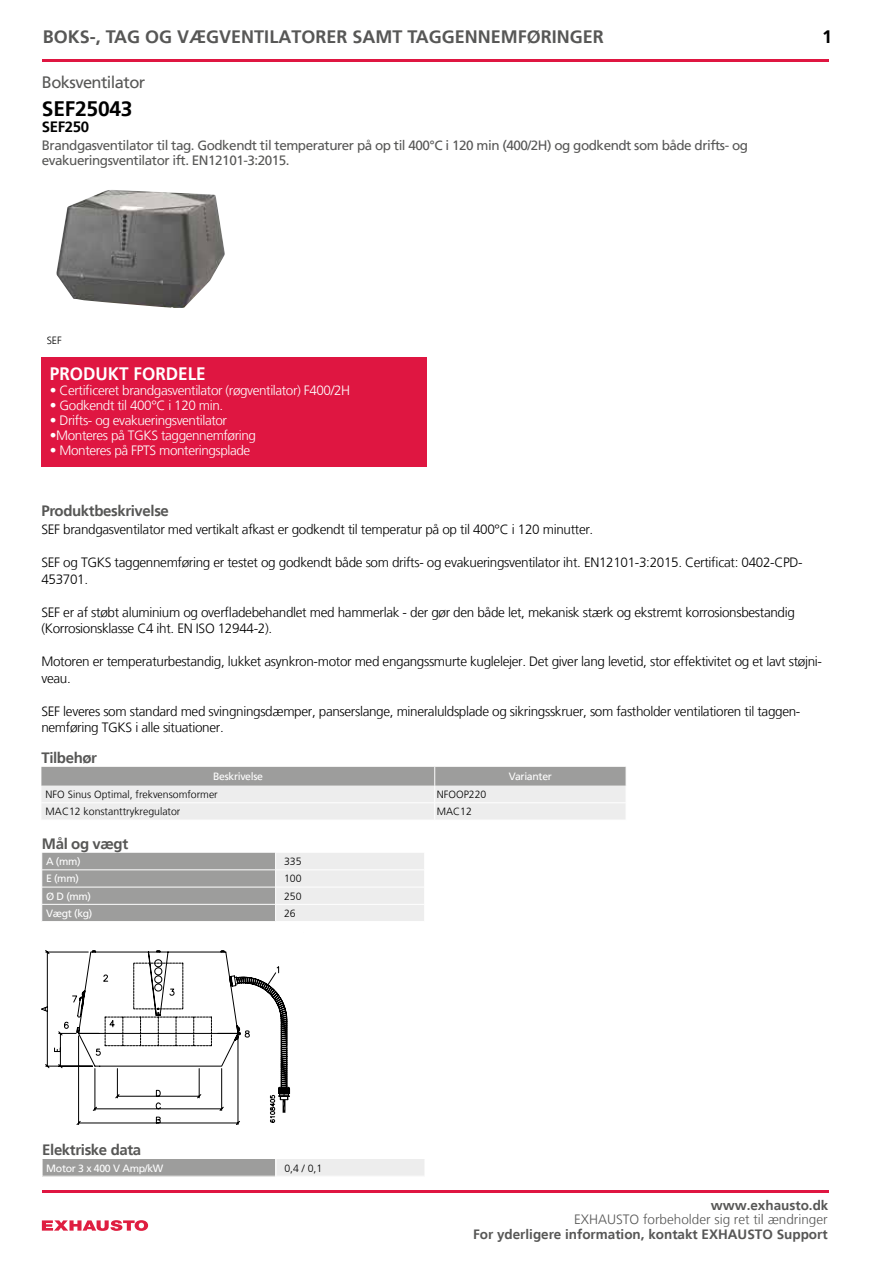
<style>
.page{position:relative;width:893px;height:1263px;background:#fff}
.page>*{position:absolute;margin:0;border:0;box-sizing:border-box;transform-origin:0 0}
.t1{font:700 21px "Frutiger LT";letter-spacing:-.01em;color:#000}
.t2{font:700 18px "Frutiger LT";color:#575756}
.t3{font:700 18px "Frutiger LT";color:#fff;scale:.95 1}
.t4{font:700 18px "Frutiger LT";color:#000}
.t5{font:16.5px "Frutiger LT";letter-spacing:-.035em;color:#575756}
.t6{font:700 15px "Frutiger LT";letter-spacing:-.025em;color:#575756}
.t7{font:700 15px "Frutiger LT";letter-spacing:-.025em;color:#000}
.t8{font:300 13.5px/16.5px "Frutiger LT";letter-spacing:-.025em;color:#000}
.t9{font:300 13.5px "Frutiger LT";letter-spacing:-.03em;color:#fff}
.t10{font:13.5px/15px "Frutiger LT";letter-spacing:-.035em;color:#575756}
.t11{font:700 13.5px "Frutiger LT";color:#575756}
.t12{font:300 13.5px "Frutiger LT";color:#575756}
.t13{font:300 10.5px "Frutiger LT";color:#000}
.t14{font:10.5px "Frutiger LT";letter-spacing:-.03em;color:#fff}
</style>
<div class="page">
<svg style="left:41px;top:950px;width:249px;height:175px"></svg>
<svg style="left:41px;top:767px;width:585px;height:53px;background:#d1d1d1"></svg>
<div style="left:41px;top:358px;width:386px;height:109px;background:#df1641"></div>
<svg style="left:42px;top:1220px;width:106px;height:11px"></svg>
<hr style="left:42px;top:60px;width:786px;height:2px;background:#df1641">
<img style="left:56px;top:190px;width:169px;height:118px">
<svg style="left:42px;top:852px;width:382px;height:69px;background:#bfbfbf"></svg>
<hr style="left:42px;top:1190px;width:786px;height:2px;background:#df1641">
<div style="left:42px;top:1159px;width:234px;height:17px;background:#9d9d9c"></div>
<div style="left:276px;top:1159px;width:149px;height:17px;background:#ededed"></div>
<svg style="left:42px;top:1159px;width:1px;height:17px"></svg>
<h2 class="t2" style="left:43px;top:27px;width:563px">BOKS-, TAG OG VÆGVENTILATORER SAMT TAGGENNEMFØRINGER</h2>
<h2 class="t4" style="left:822px;top:27px;width:12px">1</h2>
<p class="t5" style="left:42px;top:73px;width:105px">Boksventilator</p>
<h1 class="t1" style="left:42px;top:96px;width:92px">SEF25043</h1>
<p class="t7" style="left:42px;top:118px;width:49px">SEF250</p>
<p class="t10" style="left:42px;top:138px;width:708px">Brandgasventilator til tag. Godkendt til temperaturer på op til 400°C i 120 min (400/2H) og godkendt som både drifts- og evakueringsventilator ift. EN12101-3:2015.</p>
<p class="t13" style="left:47px;top:334px;width:17px">SEF</p>
<h2 class="t3" style="left:50px;top:363px;width:166px">PRODUKT FORDELE</h2>
<p class="t9" style="left:50px;top:382px;width:302px">• Certificeret brandgasventilator (røgventilator) F400/2H</p>
<p class="t9" style="left:50px;top:397px;width:175px">• Godkendt til 400°C i 120 min.</p>
<p class="t9" style="left:50px;top:412px;width:179px">• Drifts- og evakueringsventilator</p>
<p class="t9" style="left:50px;top:427px;width:208px">•Monteres på TGKS taggennemføring</p>
<p class="t9" style="left:50px;top:442px;width:202px">• Monteres på FPTS monteringsplade</p>
<p class="t6" style="left:41px;top:502px;width:129px">Produktbeskrivelse</p>
<p class="t8" style="left:41px;top:522px;width:553px">SEF brandgasventilator med vertikalt afkast er godkendt til temperatur på op til 400°C i 120 minutter.</p>
<p class="t8" style="left:41px;top:555px;width:763px">SEF og TGKS taggennemføring er testet og godkendt både som drifts- og evakueringsventilator iht. EN12101-3:2015. Certificat: 0402-CPD-<br>453701.</p>
<p class="t8" style="left:41px;top:604px;width:755px">SEF er af støbt aluminium og overfladebehandlet med hammerlak - der gør den både let, mekanisk stærk og ekstremt korrosionsbestandig (Korrosionsklasse C4 iht. EN ISO 12944-2).</p>
<p class="t8" style="left:41px;top:654px;width:782px">Motoren er temperaturbestandig, lukket asynkron-motor med engangssmurte kuglelejer. Det giver lang levetid, stor effektivitet og et lavt støjni&shy;veau.</p>
<p class="t8" style="left:41px;top:703px;width:760px">SEF leveres som standard med svingningsdæmper, panserslange, mineraluldsplade og sikringsskruer, som fastholder ventilatioren til taggen&shy;nemføring TGKS i alle situationer.</p>
<p class="t6" style="left:41px;top:748px;width:57px">Tilbehør</p>
<p class="t14" style="left:213px;top:770px;width:51px">Beskrivelse</p>
<p class="t14" style="left:509px;top:770px;width:45px">Varianter</p>
<p class="t13" style="left:46px;top:788px;width:174px">NFO Sinus Optimal, frekvensomformer</p>
<p class="t13" style="left:437px;top:788px;width:51px">NFOOP220</p>
<p class="t13" style="left:46px;top:806px;width:136px">MAC12 konstanttrykregulator</p>
<p class="t13" style="left:437px;top:806px;width:37px">MAC12</p>
<p class="t6" style="left:42px;top:834px;width:88px">Mål og vægt</p>
<p class="t14" style="left:46px;top:855px;width:36px">A (mm)</p>
<p class="t13" style="left:284px;top:855px;width:19px">335</p>
<p class="t14" style="left:46px;top:872px;width:34px">E (mm)</p>
<p class="t13" style="left:284px;top:873px;width:19px">100</p>
<p class="t14" style="left:46px;top:890px;width:47px">Ø D (mm)</p>
<p class="t13" style="left:284px;top:890px;width:19px">250</p>
<p class="t14" style="left:46px;top:907px;width:48px">Vægt (kg)</p>
<p class="t13" style="left:284px;top:907px;width:13px">26</p>
<p class="t6" style="left:42px;top:1141px;width:100px">Elektriske data</p>
<p class="t14" style="left:46px;top:1162px;width:119px">Motor 3 x 400 V Amp/kW</p>
<p class="t13" style="left:284px;top:1162px;width:39px">0,4 / 0,1</p>
<p class="t11" style="left:711px;top:1198px;width:119px">www.exhausto.dk</p>
<p class="t12" style="left:574px;top:1212px;width:255px">EXHAUSTO forbeholder sig ret til ændringer</p>
<p class="t11" style="left:473px;top:1226px;width:356px">For yderligere information, kontakt EXHAUSTO Support</p>
</div>
